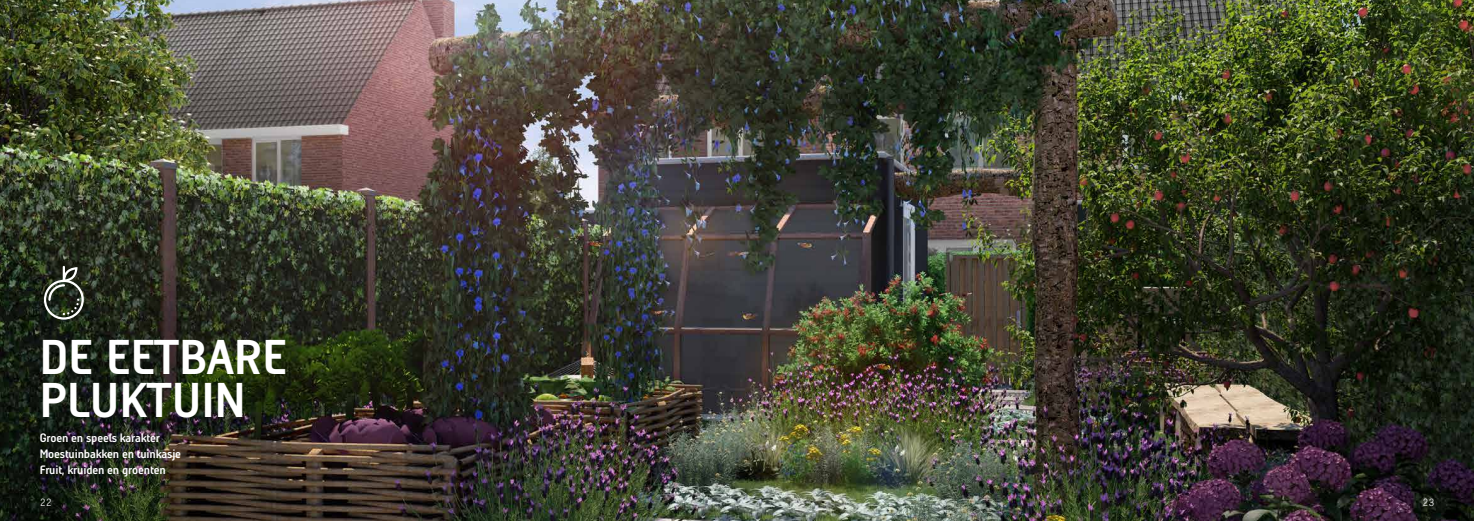
<style>
.page{position:relative;width:1474px;height:521px;background:#fff}
.page>*{position:absolute;margin:0;border:0;box-sizing:border-box;transform-origin:0 0}
.t1{font:700 49px/42.9px "Heijmans Con";letter-spacing:.01em;color:#fff}
.t2{font:700 12.25px/15.8px "Heijmans Con";letter-spacing:-.01em;color:#fff}
.t3{font:300 10.5px "Heijmans";color:#fff}
</style>
<div class="page">
<img style="left:0;top:0;width:1473px;height:521px">
<svg style="left:44px;top:266px;width:40px;height:54px;background:#4c5347"></svg>
<h1 class="t1" style="left:40px;top:336px;width:249px">DE EETBARE<br>PLUKTUIN</h1>
<p class="t2" style="left:40px;top:430px;width:143px">Groen en speels karakter<br>Moestuinbakken en tuinkasje<br>Fruit, kruiden en groenten</p>
<p class="t3" style="left:40px;top:496px;width:13px">22</p>
<p class="t3" style="left:1422px;top:496px;width:13px">23</p>
</div>
